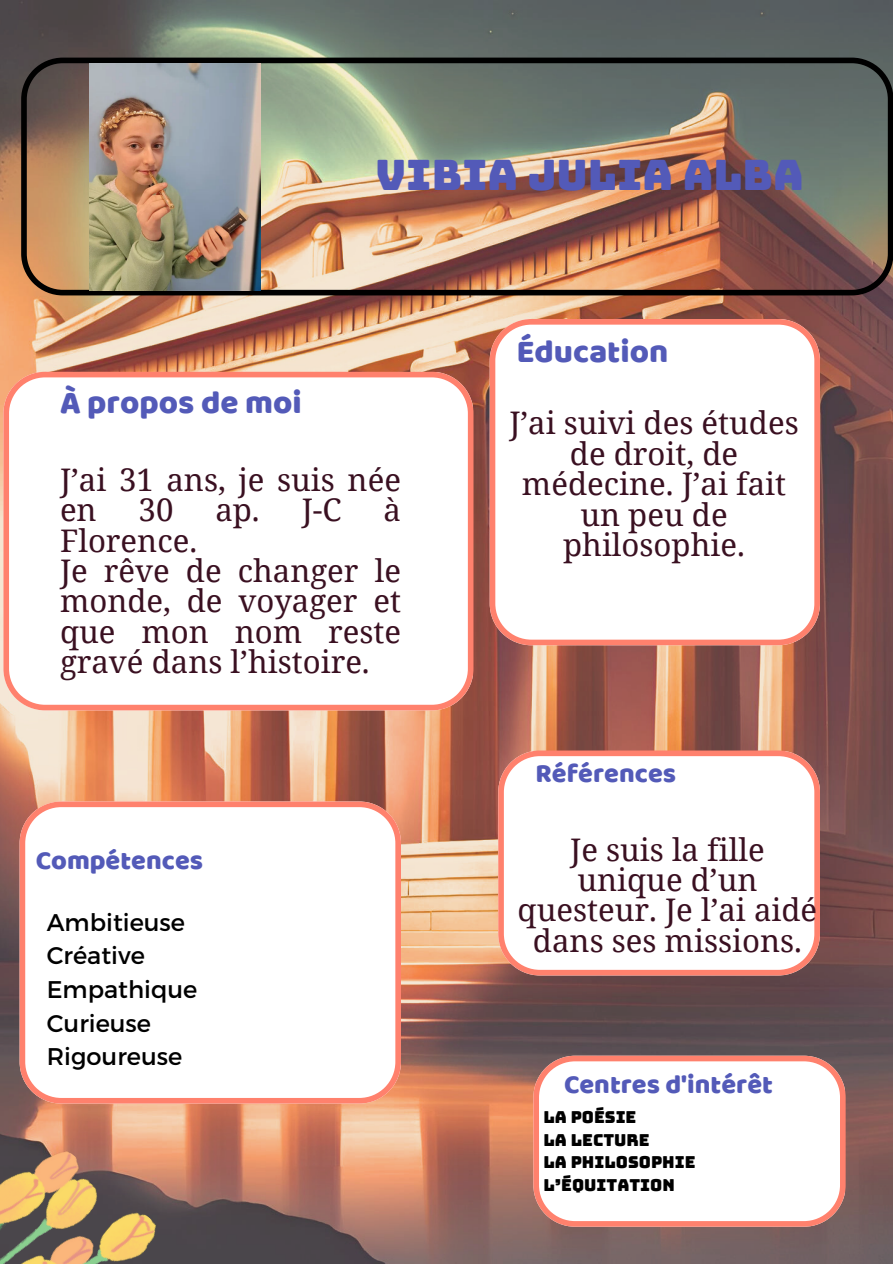
<style>
.page{position:relative;width:893px;height:1264px;background:#fff}
.page>*{position:absolute;margin:0;border:0;box-sizing:border-box;transform-origin:0 0}
.t1{font:42px "Bungee";color:#535ab8}
.t2{font:33px "Baloo";color:#535ab8}
.t3{font:31.2px/30.3px "Noto Serif";color:#3a1021}
.t4{font:27px "Baloo";color:#535ab8}
.t5{font:24.15px/33.6px "Montserrat";color:#000}
.t6{font:16.5px/22.5px "Bungee";color:#000}
</style>
<div class="page">
<img style="left:0;top:0;width:892px;height:1263px">
<svg style="left:489px;top:319px;width:330px;height:326px"></svg>
<svg style="left:3px;top:372px;width:470px;height:338px"></svg>
<svg style="left:498px;top:750px;width:321px;height:225px"></svg>
<svg style="left:533px;top:1055px;width:312px;height:171px"></svg>
<img style="left:21px;top:58px;width:871px;height:237px">
<img style="left:89px;top:63px;width:171px;height:227px">
<img style="left:0;top:1130px;width:172px;height:133px">
<svg style="left:20px;top:801px;width:381px;height:302px"></svg>
<h1 class="t1" style="left:375px;top:154px;width:429px">VIBIA JULIA ALBA</h1>
<h2 class="t2" style="left:60px;top:382px;width:243px">À propos de moi</h2>
<h3 class="t3" style="left:60px;top:463px;width:342px">J’ai 31 ans, je suis née en</h3>
<h3 class="t3" style="left:139px;top:494px;width:36px">30</h3>
<h3 class="t3" style="left:215px;top:494px;width:128px">ap. J-C</h3>
<h3 class="t3" style="left:383px;top:494px;width:19px">à</h3>
<h3 class="t3" style="left:60px;top:524px;width:342px">Florence.<br>Je rêve de changer le monde, de voyager et que mon nom reste gravé dans l’histoire.</h3>
<h2 class="t4" style="left:36px;top:844px;width:169px">Compétences</h2>
<h3 class="t5" style="left:47px;top:904px;width:152px">Ambitieuse<br>Créative<br>Empathique<br>Curieuse<br>Rigoureuse</h3>
<h2 class="t2" style="left:516px;top:331px;width:153px">Éducation</h2>
<h3 class="t3" style="left:509px;top:407px;width:291px;text-align:center">J’ai suivi des études de droit, de médecine. J’ai fait un peu de philosophie.</h3>
<h4 class="t4" style="left:535px;top:757px;width:142px">Références</h4>
<h2 class="t3" style="left:517px;top:833px;width:301px;text-align:center">Je suis la fille unique d’un questeur. Je l’ai aidé dans ses missions.</h2>
<p class="t4" style="left:564px;top:1067px;width:210px">Centres d'intérêt</p>
<p class="t6" style="left:543px;top:1106px;width:153px">LA POÉSIE<br>LA LECTURE<br>LA PHILOSOPHIE<br>L’ÉQUITATION</p>
</div>
